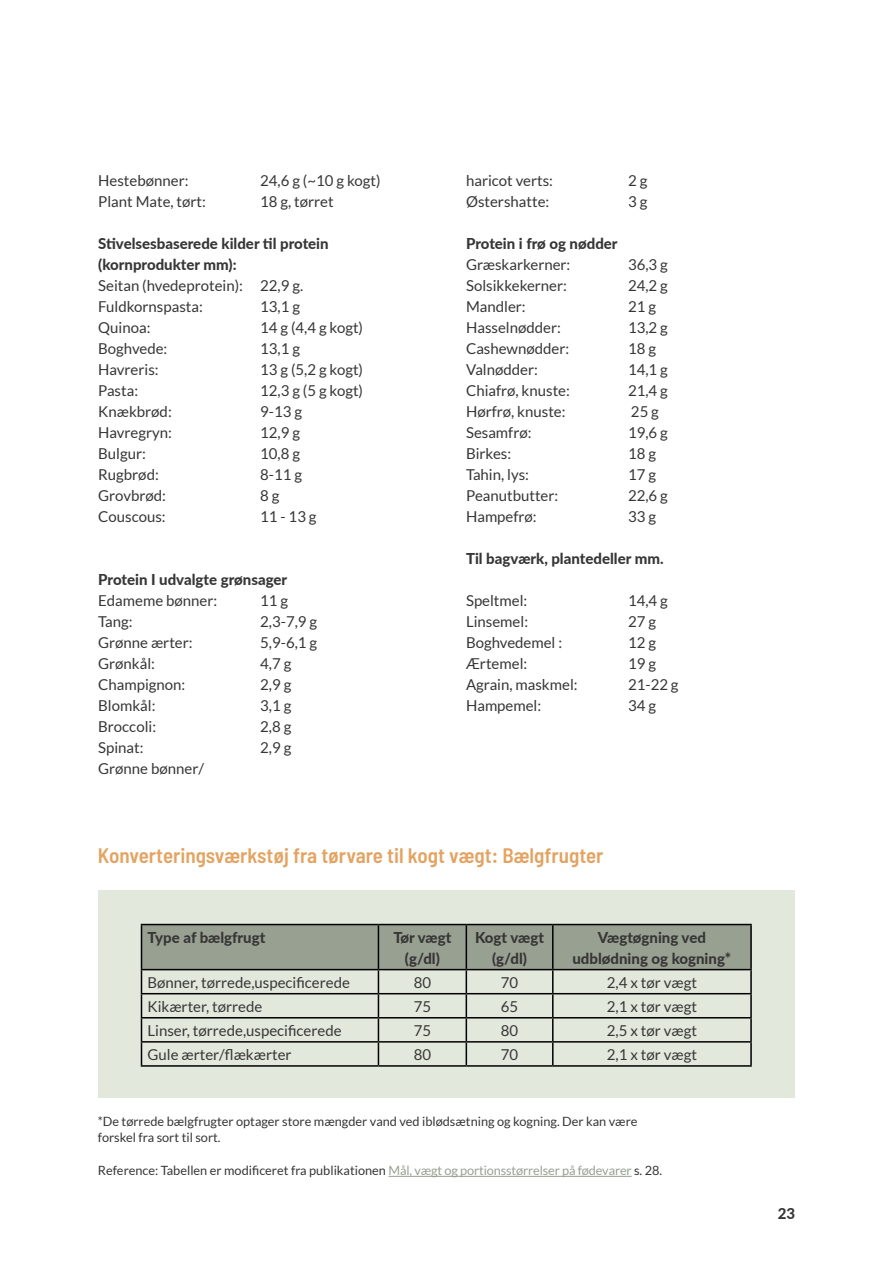
<style>
.page{position:relative;width:893px;height:1263px;background:#fff}
.page>*{position:absolute;margin:0;border:0;box-sizing:border-box;transform-origin:0 0}
.Rubrik-02_To-linjer{font:600 semi-condensed 21px "Barlow";color:#e3a362}
.Body-1{font:15px "Lato";color:#373636}
.Body-1-2{font:800 15px/21px "Lato";color:#373636;text-align:center}
.Sidetal_Venstre{font:800 15px "Lato";color:#373636}
.Fodnote{font:12.75px "Lato";color:#373636}
.s1{color:#98a091}
</style>
<div class="page">
<hr style="left:388px;top:1176px;width:244px;height:1px;background:#98a091">
<div style="left:98px;top:890px;width:697px;height:208px;background:#e2e8dc"></div>
<hr style="left:553px;top:924px;width:199px;height:1px;background:#000">
<hr style="left:750px;top:925px;width:2px;height:44px;background:#000">
<hr style="left:553px;top:969px;width:199px;height:1px;background:#000">
<hr style="left:750px;top:970px;width:2px;height:23px;background:#000">
<hr style="left:553px;top:993px;width:199px;height:1px;background:#000">
<hr style="left:750px;top:994px;width:2px;height:23px;background:#000">
<hr style="left:553px;top:1017px;width:199px;height:1px;background:#000">
<hr style="left:750px;top:1018px;width:2px;height:23px;background:#000">
<svg style="left:141px;top:924px;width:610px;height:141px"></svg>
<hr style="left:553px;top:1041px;width:199px;height:1px;background:#000">
<hr style="left:552px;top:1042px;width:2px;height:23px;background:#000">
<hr style="left:750px;top:1042px;width:2px;height:23px;background:#000">
<hr style="left:141px;top:1065px;width:237px;height:2px;background:#000">
<hr style="left:378px;top:1065px;width:88px;height:2px;background:#000">
<hr style="left:466px;top:1065px;width:87px;height:2px;background:#000">
<hr style="left:553px;top:1065px;width:199px;height:2px;background:#000">
<p class="Body-1" style="left:98px;top:172px;width:92px">Hestebønner:</p>
<p class="Body-1" style="left:260px;top:172px;width:122px">24,6 g (~10 g kogt)</p>
<p class="Body-1" style="left:98px;top:193px;width:109px">Plant Mate, tørt:</p>
<p class="Body-1" style="left:260px;top:193px;width:75px">18 g, tørret</p>
<p class="Body-1-2" style="left:98px;top:232px;width:232px">Stivelsesbaserede kilder til protein</p>
<p class="Body-1-2" style="left:98px;top:253px;width:140px">(kornprodukter mm):</p>
<p class="Body-1" style="left:98px;top:277px;width:207px">Seitan (hvedeprotein): 22,9 g.</p>
<p class="Body-1" style="left:98px;top:298px;width:106px">Fuldkornspasta:</p>
<p class="Body-1" style="left:260px;top:298px;width:41px">13,1 g</p>
<p class="Body-1" style="left:98px;top:319px;width:54px">Quinoa:</p>
<p class="Body-1" style="left:260px;top:319px;width:104px">14 g (4,4 g kogt)</p>
<p class="Body-1" style="left:98px;top:340px;width:71px">Boghvede:</p>
<p class="Body-1" style="left:260px;top:340px;width:41px">13,1 g</p>
<p class="Body-1" style="left:98px;top:361px;width:62px">Havreris:</p>
<p class="Body-1" style="left:260px;top:361px;width:104px">13 g (5,2 g kogt)</p>
<p class="Body-1" style="left:98px;top:382px;width:41px">Pasta:</p>
<p class="Body-1" style="left:260px;top:382px;width:104px">12,3 g (5 g kogt)</p>
<p class="Body-1" style="left:98px;top:403px;width:75px">Knækbrød:</p>
<p class="Body-1" style="left:260px;top:403px;width:43px">9-13 g</p>
<p class="Body-1" style="left:98px;top:424px;width:75px">Havregryn:</p>
<p class="Body-1" style="left:260px;top:424px;width:41px">12,9 g</p>
<p class="Body-1" style="left:98px;top:445px;width:49px">Bulgur:</p>
<p class="Body-1" style="left:260px;top:445px;width:41px">10,8 g</p>
<p class="Body-1" style="left:98px;top:466px;width:62px">Rugbrød:</p>
<p class="Body-1" style="left:260px;top:466px;width:43px">8-11 g</p>
<p class="Body-1" style="left:98px;top:487px;width:69px">Grovbrød:</p>
<p class="Body-1" style="left:260px;top:487px;width:21px">8 g</p>
<p class="Body-1" style="left:98px;top:508px;width:69px">Couscous:</p>
<p class="Body-1" style="left:260px;top:508px;width:58px">11 - 13 g</p>
<p class="Body-1-2" style="left:98px;top:568px;width:190px">Protein I udvalgte grønsager</p>
<p class="Body-1" style="left:98px;top:592px;width:121px">Edameme bønner:</p>
<p class="Body-1" style="left:260px;top:592px;width:29px">11 g</p>
<p class="Body-1" style="left:98px;top:613px;width:36px">Tang:</p>
<p class="Body-1" style="left:260px;top:613px;width:58px">2,3-7,9 g</p>
<p class="Body-1" style="left:98px;top:634px;width:96px">Grønne ærter:</p>
<p class="Body-1" style="left:260px;top:634px;width:58px">5,9-6,1 g</p>
<p class="Body-1" style="left:98px;top:655px;width:58px">Grønkål:</p>
<p class="Body-1" style="left:260px;top:655px;width:33px">4,7 g</p>
<p class="Body-1" style="left:98px;top:676px;width:89px">Champignon:</p>
<p class="Body-1" style="left:260px;top:676px;width:33px">2,9 g</p>
<p class="Body-1" style="left:98px;top:697px;width:59px">Blomkål:</p>
<p class="Body-1" style="left:260px;top:697px;width:33px">3,1 g</p>
<p class="Body-1" style="left:98px;top:718px;width:59px">Broccoli:</p>
<p class="Body-1" style="left:260px;top:718px;width:33px">2,8 g</p>
<p class="Body-1" style="left:98px;top:739px;width:47px">Spinat:</p>
<p class="Body-1" style="left:260px;top:739px;width:33px">2,9 g</p>
<p class="Body-1" style="left:98px;top:760px;width:107px">Grønne bønner/</p>
<p class="Body-1" style="left:466px;top:172px;width:88px">haricot verts:</p>
<p class="Body-1" style="left:628px;top:172px;width:21px">2 g</p>
<p class="Body-1" style="left:466px;top:193px;width:85px">Østershatte:</p>
<p class="Body-1" style="left:628px;top:193px;width:21px">3 g</p>
<p class="Body-1-2" style="left:466px;top:232px;width:153px">Protein i frø og nødder</p>
<p class="Body-1" style="left:466px;top:256px;width:106px">Græskarkerner:</p>
<p class="Body-1" style="left:628px;top:256px;width:41px">36,3 g</p>
<p class="Body-1" style="left:466px;top:277px;width:102px">Solsikkekerner:</p>
<p class="Body-1" style="left:628px;top:277px;width:41px">24,2 g</p>
<p class="Body-1" style="left:466px;top:298px;width:61px">Mandler:</p>
<p class="Body-1" style="left:628px;top:298px;width:29px">21 g</p>
<p class="Body-1" style="left:466px;top:319px;width:96px">Hasselnødder:</p>
<p class="Body-1" style="left:628px;top:319px;width:41px">13,2 g</p>
<p class="Body-1" style="left:466px;top:340px;width:105px">Cashewnødder:</p>
<p class="Body-1" style="left:628px;top:340px;width:29px">18 g</p>
<p class="Body-1" style="left:466px;top:361px;width:73px">Valnødder:</p>
<p class="Body-1" style="left:628px;top:361px;width:41px">14,1 g</p>
<p class="Body-1" style="left:466px;top:382px;width:105px">Chiafrø, knuste:</p>
<p class="Body-1" style="left:628px;top:382px;width:41px">21,4 g</p>
<p class="Body-1" style="left:466px;top:403px;width:101px">Hørfrø, knuste:</p>
<p class="Body-1" style="left:631px;top:403px;width:29px">25 g</p>
<p class="Body-1" style="left:466px;top:424px;width:67px">Sesamfrø:</p>
<p class="Body-1" style="left:628px;top:424px;width:41px">19,6 g</p>
<p class="Body-1" style="left:466px;top:445px;width:47px">Birkes:</p>
<p class="Body-1" style="left:628px;top:445px;width:29px">18 g</p>
<p class="Body-1" style="left:466px;top:466px;width:64px">Tahin, lys:</p>
<p class="Body-1" style="left:628px;top:466px;width:29px">17 g</p>
<p class="Body-1" style="left:466px;top:487px;width:94px">Peanutbutter:</p>
<p class="Body-1" style="left:628px;top:487px;width:41px">22,6 g</p>
<p class="Body-1" style="left:466px;top:508px;width:72px">Hampefrø:</p>
<p class="Body-1" style="left:628px;top:508px;width:29px">33 g</p>
<p class="Body-1-2" style="left:466px;top:547px;width:199px">Til bagværk, plantedeller mm.</p>
<p class="Body-1" style="left:466px;top:592px;width:63px">Speltmel:</p>
<p class="Body-1" style="left:628px;top:592px;width:41px">14,4 g</p>
<p class="Body-1" style="left:466px;top:613px;width:64px">Linsemel:</p>
<p class="Body-1" style="left:628px;top:613px;width:29px">27 g</p>
<p class="Body-1" style="left:466px;top:634px;width:98px">Boghvedemel :</p>
<p class="Body-1" style="left:628px;top:634px;width:29px">12 g</p>
<p class="Body-1" style="left:466px;top:655px;width:63px">Ærtemel:</p>
<p class="Body-1" style="left:628px;top:655px;width:29px">19 g</p>
<p class="Body-1" style="left:466px;top:676px;width:113px">Agrain, maskmel:</p>
<p class="Body-1" style="left:628px;top:676px;width:52px">21-22 g</p>
<p class="Body-1" style="left:466px;top:697px;width:77px">Hampemel:</p>
<p class="Body-1" style="left:628px;top:697px;width:29px">34 g</p>
<p class="Rubrik-02_To-linjer" style="left:98px;top:843px;width:507px">Konverteringsværkstøj fra tørvare til kogt vægt: Bælgfrugter</p>
<p class="Body-1-2" style="left:147px;top:926px;width:119px">Type af bælgfrugt</p>
<p class="Body-1-2" style="left:393px;top:926px;width:60px">Tør vægt (g/dl)</p>
<p class="Body-1-2" style="left:475px;top:926px;width:70px">Kogt vægt (g/dl)</p>
<p class="Body-1-2" style="left:598px;top:926px;width:110px">Vægtøgning ved</p>
<p class="Body-1-2" style="left:572px;top:947px;width:160px">udblødning og kogning*</p>
<p class="Body-1" style="left:147px;top:974px;width:204px">Bønner, tørrede,uspecificerede</p>
<p class="Body-1" style="left:414px;top:974px;width:19px">80</p>
<p class="Body-1" style="left:501px;top:974px;width:19px">70</p>
<p class="Body-1" style="left:607px;top:974px;width:91px">2,4 x tør vægt</p>
<p class="Body-1" style="left:147px;top:998px;width:116px">Kikærter, tørrede</p>
<p class="Body-1" style="left:414px;top:998px;width:19px">75</p>
<p class="Body-1" style="left:501px;top:998px;width:19px">65</p>
<p class="Body-1" style="left:607px;top:998px;width:91px">2,1 x tør vægt</p>
<p class="Body-1" style="left:147px;top:1022px;width:196px">Linser, tørrede,uspecificerede</p>
<p class="Body-1" style="left:414px;top:1022px;width:19px">75</p>
<p class="Body-1" style="left:501px;top:1022px;width:19px">80</p>
<p class="Body-1" style="left:607px;top:1022px;width:91px">2,5 x tør vægt</p>
<p class="Body-1" style="left:147px;top:1046px;width:146px">Gule ærter/flækærter</p>
<p class="Body-1" style="left:414px;top:1046px;width:19px">80</p>
<p class="Body-1" style="left:501px;top:1046px;width:19px">70</p>
<p class="Body-1" style="left:607px;top:1046px;width:91px">2,1 x tør vægt</p>
<p class="Fodnote" style="left:98px;top:1114px;width:541px">*De tørrede bælgfrugter optager store mængder vand ved iblødsætning og kogning. Der kan være</p>
<p class="Fodnote" style="left:98px;top:1131px;width:124px">forskel fra sort til sort.</p>
<p class="Fodnote" style="left:98px;top:1164px;width:566px">Reference: Tabellen er modificeret fra publikationen <span class="s1">Mål, vægt og portionsstørrelser på fødevarer</span> s. 28.</p>
<p class="Sidetal_Venstre" style="left:778px;top:1202px;width:19px">23</p>
</div>
